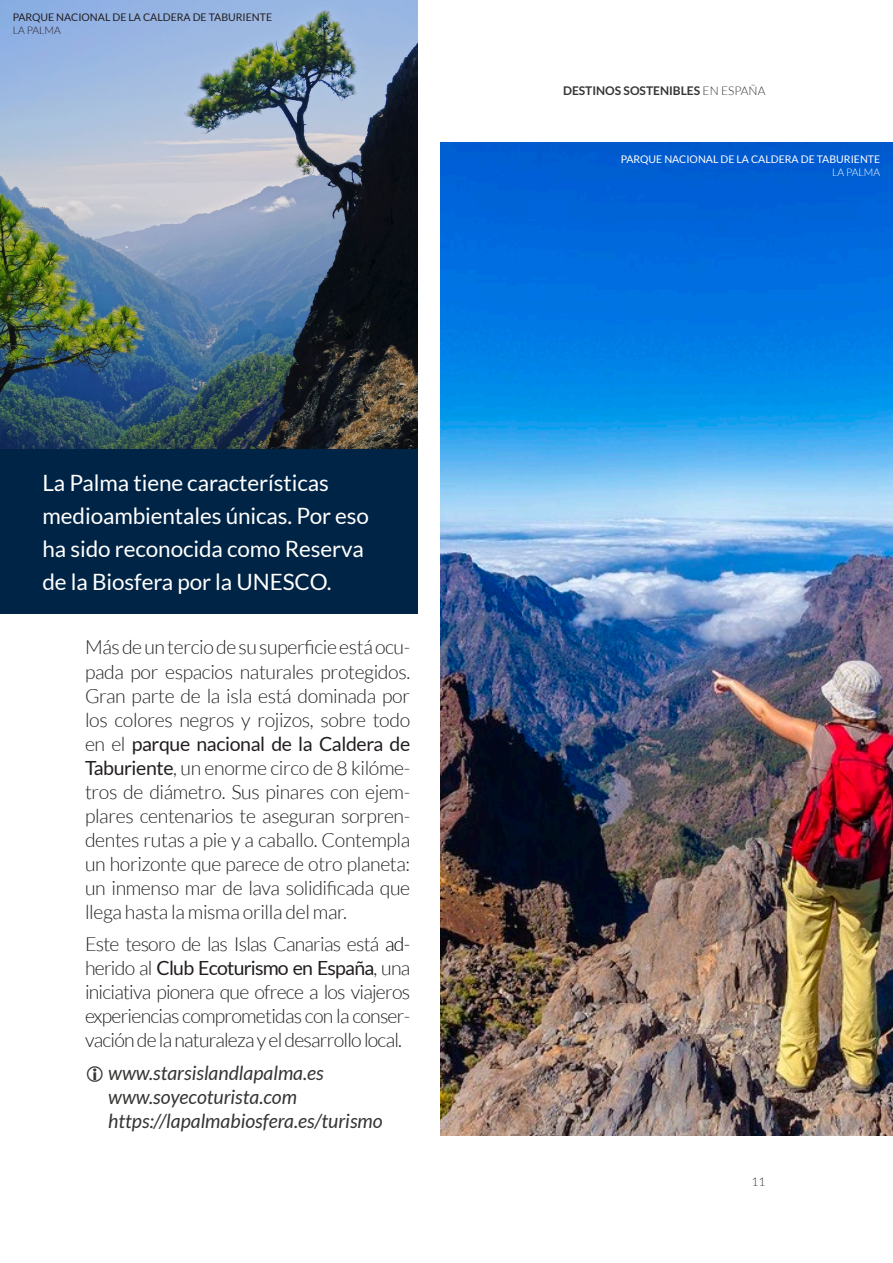
<style>
.page{position:relative;width:893px;height:1263px;background:#fff}
.page>*{position:absolute;margin:0;border:0;box-sizing:border-box;transform-origin:0 0}
.Destacado{font:22.5px/33px "Lato";letter-spacing:-.005em;color:#fff}
.Body{font:300 19.5px/24px "Lato";letter-spacing:-.035em;color:#231f20;text-align:justify}
.t1{font:italic 19.5px/24px "Lato";color:#353534}
.t2{font:700 12px "Lato";color:#353534}
.t3{font:300 12px "Lato";color:#353534}
.PIE_ARRIBA{font:10.5px "Lato";color:#fff}
.PIE_ARRIBA-2{font:10.5px "Lato";color:#231f20}
.SUBPIE_ARRIBA{font:300 10.5px "Lato";color:#fff}
.SUBPIE_ARRIBA-2{font:300 10.5px "Lato";color:#231f20}
.s1{font-weight:400}
.s2{color:#000}
.s3{font-weight:300}
</style>
<div class="page">
<img style="left:440px;top:142px;width:453px;height:993px">
<img style="left:0;top:0;width:417px;height:449px">
<div style="left:0;top:449px;width:417px;height:165px;background:#002445"></div>
<p class="PIE_ARRIBA-2" style="left:13px;top:12px;width:261px">PARQUE NACIONAL DE LA CALDERA DE TABURIENTE</p>
<p class="SUBPIE_ARRIBA-2" style="left:13px;top:24px;width:50px">LA PALMA</p>
<p class="Destacado" style="left:43px;top:466px;width:328px">La Palma tiene características medioambientales únicas. Por eso ha sido reconocida como Reserva de la Biosfera por la UNESCO.</p>
<p class="Body" style="left:85px;top:636px;width:327px">Más de un tercio de su superficie está ocu&shy;pada por espacios naturales protegidos.<br>Gran parte de la isla está dominada por los colores negros y rojizos, sobre todo en el <span class="s1">parque nacional de la Caldera de Taburiente</span>, un enorme circo de 8 kilóme&shy;tros de diámetro. Sus pinares con ejem&shy;plares centenarios te aseguran sorpren&shy;dentes rutas a pie y a caballo. Contempla un horizonte que parece de otro planeta: un inmenso mar de lava solidificada que llega hasta la misma orilla del mar.</p>
<p class="Body" style="left:85px;top:932px;width:327px">Este tesoro de las Islas Canarias está <span class="s2">ad&shy;</span>herido al <span class="s1">Club Ecoturismo en España</span>, una iniciativa pionera que ofrece a los viajeros experiencias comprometidas con la conser&shy;vación de la naturaleza y el desarrollo local.</p>
<p class="t1" style="left:108px;top:1061px;width:276px">www.starsislandlapalma.es www.soyecoturista.com https://lapalmabiosfera.es/turismo</p>
<p class="t2" style="left:563px;top:83px;width:204px">DESTINOS SOSTENIBLES <span class="s3">EN ESPAÑA</span></p>
<p class="PIE_ARRIBA" style="left:621px;top:154px;width:261px">PARQUE NACIONAL DE LA CALDERA DE TABURIENTE</p>
<p class="SUBPIE_ARRIBA" style="left:832px;top:167px;width:50px">LA PALMA</p>
<p class="t3" style="left:751px;top:1175px;width:15px">11</p>
</div>
